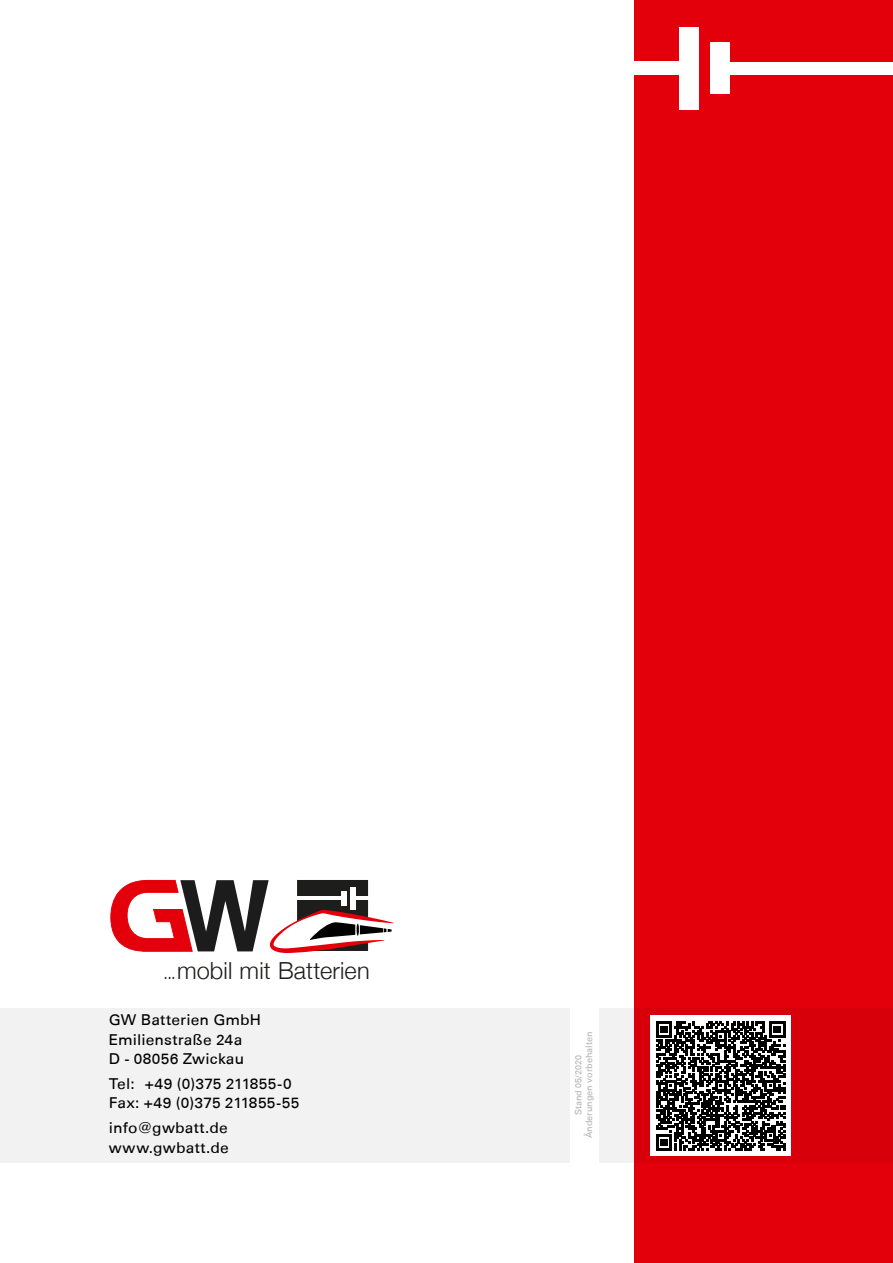
<style>
.page{position:relative;width:893px;height:1263px;background:#fff}
.page>*{position:absolute;margin:0;border:0;box-sizing:border-box;transform-origin:0 0}
.t1{font:300 23.55px "Helvetica Neue";letter-spacing:.005em;color:#1d1d1b}
.t2{font:15px/19.5px "Univers 55 Roman";letter-spacing:.01em;color:#000;scale:1.04 1}
.t3{font:9px/10.5px "Univers 55 Roman";color:#b1b2b3;text-align:center}
.s1{font-size:18.9px}
</style>
<div class="page">
<div style="left:0;top:1009px;width:570px;height:154px;background:#f2f2f2"></div>
<div style="left:600px;top:1009px;width:293px;height:154px;background:#f2f2f2"></div>
<div style="left:634px;top:0;width:259px;height:1263px;background:#e3000b"></div>
<div style="left:651px;top:1016px;width:140px;height:140px;background:#fff"></div>
<svg style="left:656px;top:1021px;width:129px;height:129px"></svg>
<svg style="left:110px;top:880px;width:284px;height:73px"></svg>
<div style="left:680px;top:27px;width:19px;height:83px;background:#fff"></div>
<div style="left:711px;top:43px;width:19px;height:51px;background:#fff"></div>
<div style="left:720px;top:62px;width:173px;height:13px;background:#fff"></div>
<div style="left:634px;top:62px;width:55px;height:13px;background:#fff"></div>
<h1 class="t1" style="left:164px;top:952px;width:208px"><span class="s1">...</span>mobil mit Batterien</h1>
<p class="t2" style="left:109px;top:1010px;width:148px">GW Batterien GmbH<br>Emilienstraße 24a<br>D - 08056 Zwickau</p>
<p class="t2" style="left:109px;top:1074px;width:185px">Tel: +49 (0)375 211855-0<br>Fax: +49 (0)375 211855-55</p>
<p class="t2" style="left:109px;top:1118px;width:117px">info@gwbatt.de www.gwbatt.de</p>
<p class="t3" style="left:573px;top:1138px;width:108px;rotate:-90deg">Stand 05/2020<br>Änderungen vorbehalten</p>
</div>
